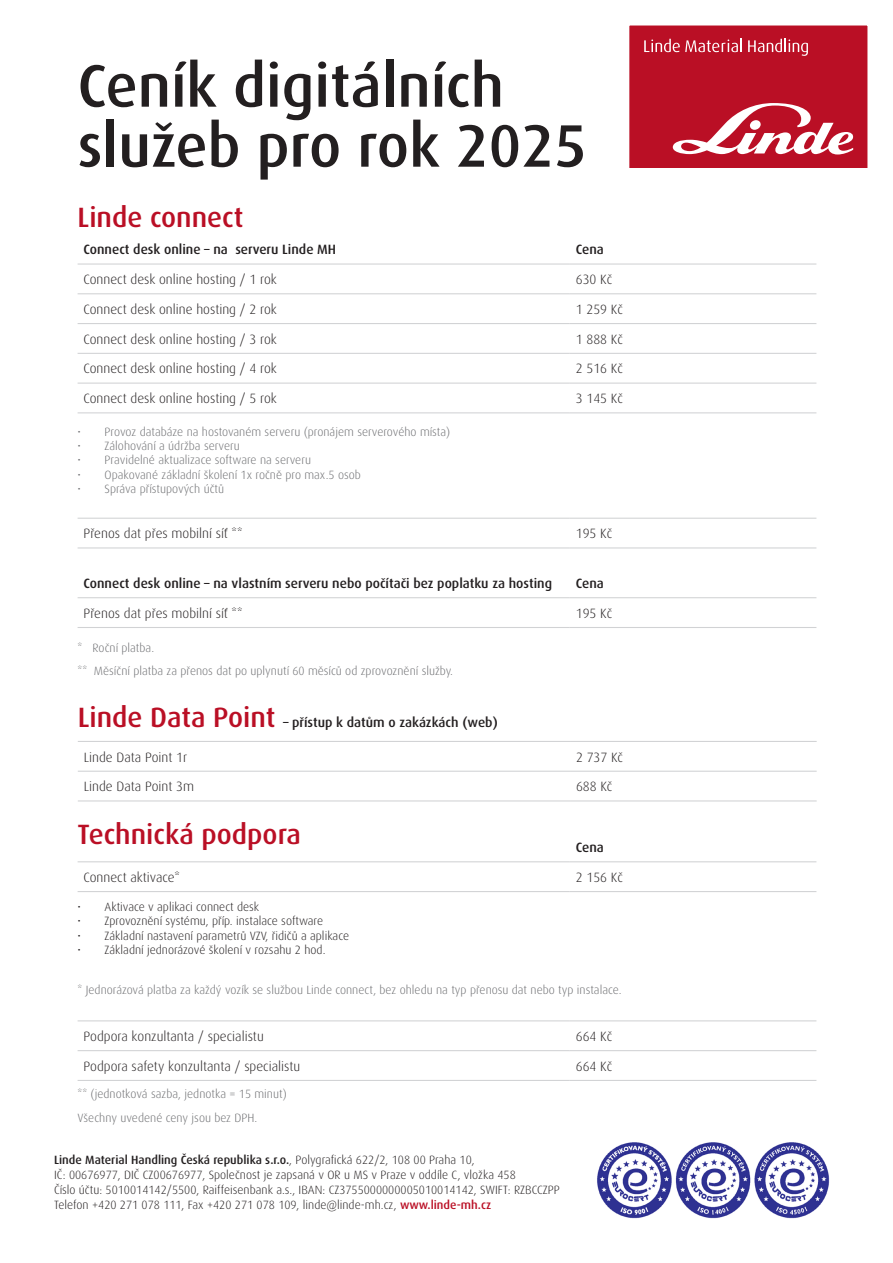
<style>
.page{position:relative;width:893px;height:1263px;background:#fff}
.page>*{position:absolute;margin:0;border:0;box-sizing:border-box;transform-origin:0 0}
.t1{font:500 60px/60px "Dax Pro";color:#231f20}
.t2{font:500 27.9px "Dax Pro";color:#ba0f25}
.t3{font:300 13.5px "Dax Pro";color:#231f20}
.t4{font:500 13.5px "Dax Pro";color:#231f20}
.t5{font:300 12px/15px "Dax Pro";color:#231f20}
.t6{font:300 12px "Dax Pro";color:#6c6d70}
.s1{font-size:27.9px;color:#ba0f25}
.s2{font-weight:500}
.s3{font-weight:500;color:#ba0f25}
</style>
<div class="page">
<img style="left:597px;top:1142px;width:233px;height:77px">
<hr style="left:78px;top:263px;width:492px;height:2px;background:#d1d2d4">
<hr style="left:570px;top:263px;width:246px;height:2px;background:#d1d2d4">
<hr style="left:78px;top:293px;width:492px;height:1px;background:#d1d2d4">
<hr style="left:570px;top:293px;width:246px;height:1px;background:#d1d2d4">
<hr style="left:78px;top:323px;width:492px;height:1px;background:#d1d2d4">
<hr style="left:570px;top:323px;width:246px;height:1px;background:#d1d2d4">
<hr style="left:78px;top:353px;width:492px;height:1px;background:#d1d2d4">
<hr style="left:570px;top:353px;width:246px;height:1px;background:#d1d2d4">
<hr style="left:78px;top:383px;width:492px;height:1px;background:#d1d2d4">
<hr style="left:570px;top:383px;width:246px;height:1px;background:#d1d2d4">
<hr style="left:78px;top:412px;width:492px;height:1px;background:#d1d2d4">
<hr style="left:570px;top:412px;width:246px;height:1px;background:#d1d2d4">
<hr style="left:78px;top:518px;width:492px;height:1px;background:#d1d2d4">
<hr style="left:570px;top:518px;width:246px;height:1px;background:#d1d2d4">
<hr style="left:78px;top:547px;width:492px;height:1px;background:#d1d2d4">
<hr style="left:570px;top:547px;width:246px;height:1px;background:#d1d2d4">
<hr style="left:78px;top:597px;width:492px;height:1px;background:#d1d2d4">
<hr style="left:570px;top:597px;width:246px;height:1px;background:#d1d2d4">
<hr style="left:78px;top:627px;width:492px;height:1px;background:#d1d2d4">
<hr style="left:570px;top:627px;width:246px;height:1px;background:#d1d2d4">
<svg style="left:629px;top:25px;width:239px;height:143px;background:#c12a3d"></svg>
<hr style="left:78px;top:861px;width:492px;height:1px;background:#d1d2d4">
<hr style="left:570px;top:861px;width:246px;height:1px;background:#d1d2d4">
<hr style="left:78px;top:891px;width:492px;height:1px;background:#d1d2d4">
<hr style="left:570px;top:891px;width:246px;height:1px;background:#d1d2d4">
<hr style="left:78px;top:1020px;width:492px;height:1px;background:#d1d2d4">
<hr style="left:570px;top:1020px;width:246px;height:1px;background:#d1d2d4">
<hr style="left:78px;top:1050px;width:492px;height:1px;background:#d1d2d4">
<hr style="left:570px;top:1050px;width:246px;height:1px;background:#d1d2d4">
<hr style="left:78px;top:1080px;width:492px;height:1px;background:#d1d2d4">
<hr style="left:570px;top:1080px;width:246px;height:1px;background:#d1d2d4">
<hr style="left:78px;top:741px;width:492px;height:1px;background:#d1d2d4">
<hr style="left:570px;top:741px;width:247px;height:1px;background:#d1d2d4">
<hr style="left:78px;top:771px;width:492px;height:1px;background:#d1d2d4">
<hr style="left:570px;top:771px;width:247px;height:1px;background:#d1d2d4">
<hr style="left:78px;top:800px;width:492px;height:1px;background:#d1d2d4">
<hr style="left:570px;top:800px;width:247px;height:1px;background:#d1d2d4">
<p class="t1" style="left:78px;top:54px;width:511px">Ceník digitálních služeb pro rok 2025</p>
<p class="t2" style="left:78px;top:200px;width:167px">Linde connect</p>
<p class="t4" style="left:84px;top:241px;width:254px">Connect desk online – na serveru Linde MH</p>
<p class="t4" style="left:576px;top:241px;width:30px">Cena</p>
<p class="t3" style="left:84px;top:271px;width:195px">Connect desk online hosting / 1 rok</p>
<p class="t3" style="left:576px;top:271px;width:38px">630 Kč</p>
<p class="t3" style="left:84px;top:301px;width:195px">Connect desk online hosting / 2 rok</p>
<p class="t3" style="left:576px;top:301px;width:49px">1 259 Kč</p>
<p class="t3" style="left:84px;top:331px;width:195px">Connect desk online hosting / 3 rok</p>
<p class="t3" style="left:576px;top:331px;width:49px">1 888 Kč</p>
<p class="t3" style="left:84px;top:360px;width:195px">Connect desk online hosting / 4 rok</p>
<p class="t3" style="left:576px;top:360px;width:49px">2 516 Kč</p>
<p class="t3" style="left:84px;top:390px;width:195px">Connect desk online hosting / 5 rok</p>
<p class="t3" style="left:576px;top:390px;width:49px">3 145 Kč</p>
<p class="t6" style="left:78px;top:424px;width:374px">• Provoz databáze na hostovaném serveru (pronájem serverového místa)</p>
<p class="t6" style="left:78px;top:438px;width:164px">• Zálohování a údržba serveru</p>
<p class="t6" style="left:78px;top:453px;width:235px">• Pravidelné aktualizace software na serveru</p>
<p class="t6" style="left:78px;top:467px;width:285px">• Opakované základní školení 1x ročně pro max.5 osob</p>
<p class="t6" style="left:78px;top:481px;width:148px">• Správa přístupových účtů</p>
<p class="t3" style="left:84px;top:525px;width:160px">Přenos dat přes mobilní síť **</p>
<p class="t3" style="left:576px;top:525px;width:38px">195 Kč</p>
<p class="t4" style="left:84px;top:575px;width:470px">Connect desk online – na vlastním serveru nebo počítači bez poplatku za hosting</p>
<p class="t4" style="left:576px;top:575px;width:30px">Cena</p>
<p class="t3" style="left:84px;top:605px;width:160px">Přenos dat přes mobilní síť **</p>
<p class="t3" style="left:576px;top:605px;width:38px">195 Kč</p>
<p class="t6" style="left:78px;top:641px;width:78px">* Roční platba.</p>
<p class="t6" style="left:78px;top:663px;width:377px">** Měsíční platba za přenos dat po uplynutí 60 měsíců od zprovoznění služby.</p>
<p class="t4" style="left:78px;top:713px;width:422px"><span class="s1">Linde Data Point</span> – přístup k datům o zakázkách (web)</p>
<p class="t3" style="left:84px;top:748px;width:105px">Linde Data Point 1r</p>
<p class="t3" style="left:576px;top:748px;width:49px">2 737 Kč</p>
<p class="t3" style="left:84px;top:778px;width:112px">Linde Data Point 3m</p>
<p class="t3" style="left:576px;top:778px;width:38px">688 Kč</p>
<p class="t2" style="left:78px;top:817px;width:225px">Technická podpora</p>
<p class="t4" style="left:576px;top:839px;width:30px">Cena</p>
<p class="t3" style="left:84px;top:869px;width:98px">Connect aktivace*</p>
<p class="t3" style="left:576px;top:869px;width:49px">2 156 Kč</p>
<p class="t5" style="left:78px;top:899px;width:183px">• Aktivace v aplikaci connect desk</p>
<p class="t5" style="left:78px;top:913px;width:247px">• Zprovoznění systému, příp. instalace software</p>
<p class="t5" style="left:78px;top:928px;width:273px">• Základní nastavení parametrů VZV, řidičů a aplikace</p>
<p class="t5" style="left:78px;top:942px;width:249px">• Základní jednorázové školení v rozsahu 2 hod.</p>
<p class="t6" style="left:78px;top:982px;width:545px">* Jednorázová platba za každý vozík se službou Linde connect, bez ohledu na typ přenosu dat nebo typ instalace.</p>
<p class="t3" style="left:84px;top:1028px;width:182px">Podpora konzultanta / specialistu</p>
<p class="t3" style="left:576px;top:1028px;width:38px">664 Kč</p>
<p class="t3" style="left:84px;top:1058px;width:218px">Podpora safety konzultanta / specialistu</p>
<p class="t3" style="left:576px;top:1058px;width:38px">664 Kč</p>
<p class="t6" style="left:78px;top:1087px;width:211px">** (jednotková sazba, jednotka = 15 minut)</p>
<p class="t6" style="left:78px;top:1110px;width:181px">Všechny uvedené ceny jsou bez DPH.</p>
<p class="t5" style="left:54px;top:1152px;width:507px"><span class="s2">Linde Material Handling Česká republika s.r.o.</span>, Polygrafická 622/2, 108 00 Praha 10,<br>IČ: 00676977, DIČ CZ00676977, Společnost je zapsaná v OR u MS v Praze v oddíle C, vložka 458<br>Číslo účtu: 5010014142/5500, Raiffeisenbank a.s., IBAN: CZ3755000000005010014142, SWIFT: RZBCCZPP Telefon +420 271 078 111, Fax +420 271 078 109, linde@linde-mh.cz, <span class="s3">www.linde-mh.cz</span></p>
</div>
